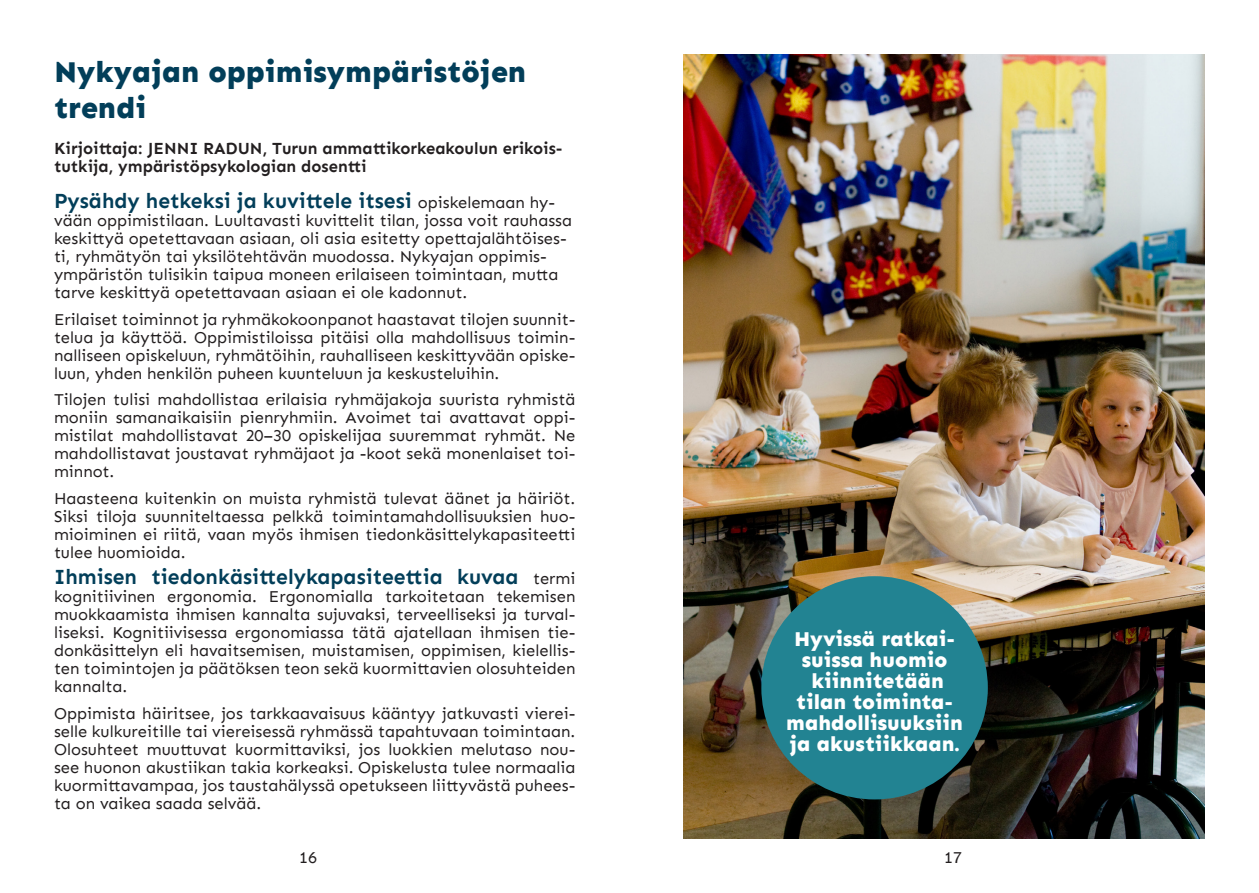
<style>
.page{position:relative;width:1259px;height:893px;background:#fff}
.page>*{position:absolute;margin:0;border:0;box-sizing:border-box;transform-origin:0 0}
.pääots{font:800 30px/36px "Sen";color:#023e59}
.Leipis1{font:800 21px/21px "Sen";color:#fff;text-align:center}
.pääots-2{font:700 21px "Sen";color:#023e59}
.Leipis1-2{font:700 21px "Sen";color:#023e59}
.Leipis1-3{font:16.5px/18px "Sen";color:#231f20;text-align:justify}
.pääots-3{font:16.5px/18px "Sen";color:#231f20}
.pääots-4{font:700 16.5px/18px "Sen";color:#231f20}
.s1{font-weight:400;font-size:16.5px;color:#231f20}
</style>
<div class="page">
<img style="left:683px;top:54px;width:522px;height:785px">
<div style="left:761px;top:576px;width:227px;height:223px;background:#228392;border-radius:50%"></div>
<p class="pääots" style="left:54px;top:54px;width:474px">Nykyajan oppimisympäristöjen trendi</p>
<p class="pääots-4" style="left:54px;top:140px;width:510px">Kirjoittaja: JENNI RADUN, Turun ammattikorkeakoulun erikois&shy;tutkija, ympäristöpsykologian dosentti</p>
<p class="pääots-2" style="left:54px;top:189px;width:503px">Pysähdy hetkeksi ja kuvittele itsesi <span class="s1">opiskelemaan hy-</span></p>
<p class="pääots-3" style="left:54px;top:212px;width:519px">vään oppimistilaan. Luultavasti kuvittelit tilan, jossa voit rauhassa keskittyä opetettavaan asiaan, oli asia esitetty opettajalähtöises&shy;ti, ryhmätyön tai yksilötehtävän muodossa. Nykyajan oppimis&shy;ympäristön tulisikin taipua moneen erilaiseen toimintaan, mutta tarve keskittyä opetettavaan asiaan ei ole kadonnut.</p>
<p class="Leipis1-3" style="left:54px;top:310px;width:523px">Erilaiset toiminnot ja ryhmäkokoonpanot haastavat tilojen suunnit&shy;telua ja käyttöä. Oppimistiloissa pitäisi olla mahdollisuus toimin&shy;nalliseen opiskeluun, ryhmätöihin, rauhalliseen keskittyvään opiske&shy;luun, yhden henkilön puheen kuunteluun ja keskusteluihin.</p>
<p class="Leipis1-3" style="left:54px;top:391px;width:523px">Tilojen tulisi mahdollistaa erilaisia ryhmäjakoja suurista ryhmistä moniin samanaikaisiin pienryhmiin. Avoimet tai avattavat oppi&shy;mistilat mahdollistavat 20–30 opiskelijaa suuremmat ryhmät. Ne mahdollistavat joustavat ryhmäjaot ja -koot sekä monenlaiset toi&shy;minnot.</p>
<p class="Leipis1-3" style="left:54px;top:489px;width:523px">Haasteena kuitenkin on muista ryhmistä tulevat äänet ja häiriöt.<br>Siksi tiloja suunniteltaessa pelkkä toimintamahdollisuuksien huo&shy;mioiminen ei riitä, vaan myös ihmisen tiedonkäsittelykapasiteetti tulee huomioida.</p>
<p class="Leipis1-2" style="left:54px;top:565px;width:523px">Ihmisen tiedonkäsittelykapasiteettia kuvaa <span class="s1">termi</span></p>
<p class="Leipis1-3" style="left:54px;top:588px;width:523px">kognitiivinen ergonomia. Ergonomialla tarkoitetaan tekemisen muokkaamista ihmisen kannalta sujuvaksi, terveelliseksi ja turval&shy;liseksi. Kognitiivisessa ergonomiassa tätä ajatellaan ihmisen tie&shy;donkäsittelyn eli havaitsemisen, muistamisen, oppimisen, kielellis&shy;ten toimintojen ja päätöksen teon sekä kuormittavien olosuhteiden kannalta.</p>
<p class="Leipis1-3" style="left:54px;top:704px;width:523px">Oppimista häiritsee, jos tarkkaavaisuus kääntyy jatkuvasti vierei&shy;selle kulkureitille tai viereisessä ryhmässä tapahtuvaan toimintaan.<br>Olosuhteet muuttuvat kuormittaviksi, jos luokkien melutaso nou&shy;see huonon akustiikan takia korkeaksi. Opiskelusta tulee normaalia kuormittavampaa, jos taustahälyssä opetukseen liittyvästä puhees&shy;ta on vaikea saada selvää.</p>
<p class="Leipis1" style="left:786px;top:628px;width:178px">Hyvissä ratkai&shy;suissa huomio kiinnitetään tilan toiminta&shy;mahdollisuuksiin ja akustiikkaan.</p>
<p class="Leipis1-3" style="left:299px;top:848px;width:19px">16</p>
<p class="Leipis1-3" style="left:944px;top:848px;width:19px">17</p>
</div>
